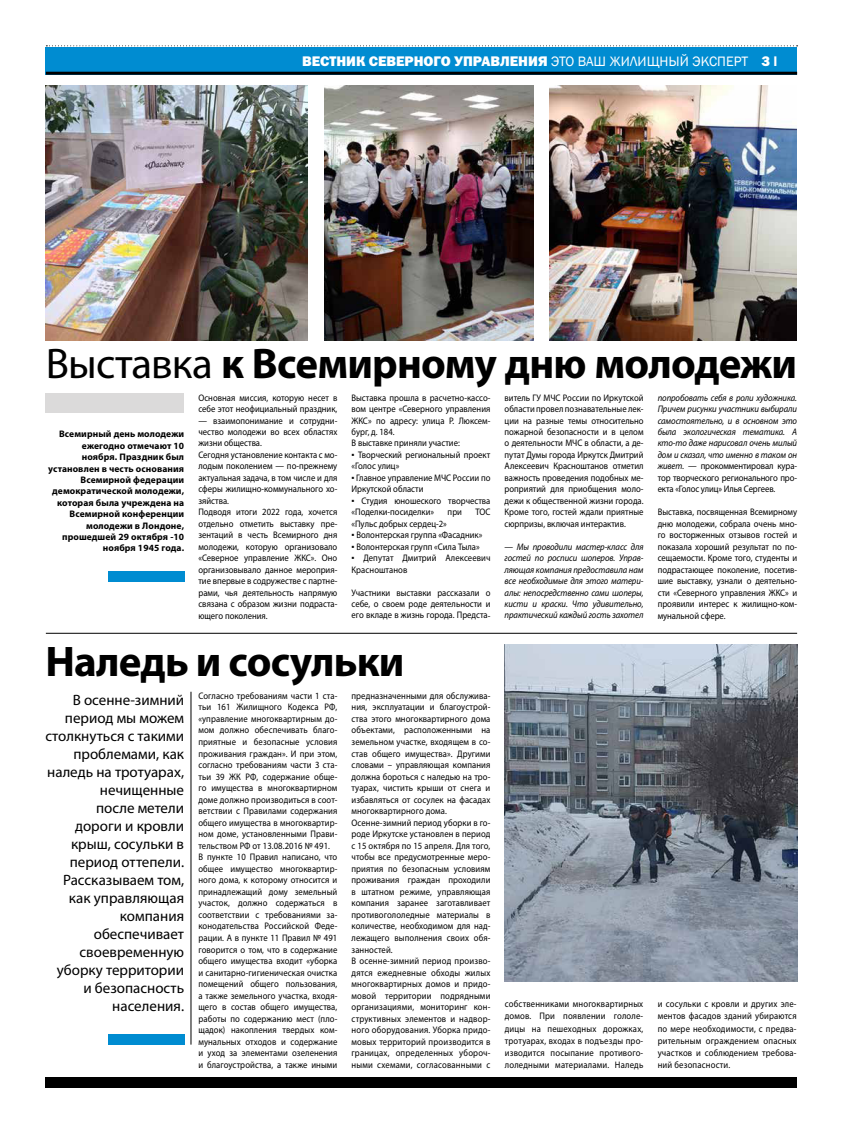
<style>
.page{position:relative;width:842px;height:1134px;background:#fff}
.page>*{position:absolute;margin:0;border:0;box-sizing:border-box;transform-origin:0 0}
.t1{font:700 43px "Myriad Pro";letter-spacing:-.02em;color:#000}
.t2{font:15px/18px "Myriad Pro";color:#000;text-align:right}
.t3{font:14px "Franklin Gothic Heavy C";color:#fff}
.t4{font:9.5px/11.5px "Myriad Pro";letter-spacing:.01em;color:#000;scale:.91 1}
.t5{font:italic 9.5px/11.5px "Myriad Pro";letter-spacing:-.01em;color:#000;text-align:justify;scale:.91 1}
.t6{font:700 9.5px/11.4px "Myriad Pro";letter-spacing:.01em;color:#000;text-align:right}
.s1{font-family:"Franklin Gothic"}
.s2{font-weight:400}
.s3{font-family:"Segoe UI"}
.s4{font-style:normal}
</style>
<div class="page">
<img style="left:505px;top:644px;width:292px;height:337px">
<div style="left:46px;top:48px;width:751px;height:27px;background:#008cd1"></div>
<hr style="left:46px;top:72px;width:751px;height:3px;background:#000">
<svg style="left:46px;top:45px;width:752px;height:1px"></svg>
<div style="left:45px;top:1078px;width:752px;height:10px;background:#000"></div>
<div style="left:108px;top:572px;width:76px;height:10px;background:#008cd1"></div>
<div style="left:108px;top:1034px;width:76px;height:10px;background:#008cd1"></div>
<hr style="left:46px;top:633px;width:751px;height:1px;background:#000">
<hr style="left:191px;top:692px;width:1px;height:352px;background:#000">
<div style="left:45px;top:393px;width:139px;height:20px;background:#dbdada"></div>
<img style="left:46px;top:86px;width:262px;height:254px">
<img style="left:324px;top:86px;width:210px;height:254px">
<img style="left:550px;top:86px;width:247px;height:254px">
<h3 class="t3" style="left:302px;top:56px;width:477px">ВЕСТНИК СЕВЕРНОГО УПРАВЛЕНИЯ <span class="s1">ЭТО ВАШ ЖИЛИЩНЫЙ ЭКСПЕРТ</span> 3 |</h3>
<h1 class="t1" style="left:46px;top:343px;width:753px"><span class="s2">Выставка</span> к Всемирному дню молодежи</h1>
<p class="t6" style="left:48px;top:429px;width:137px">Всемирный день молодежи ежегодно отмечают 10 ноября. Праздник был установлен в честь основания<br>Всемирной федерации демократической молодежи, которая была учреждена на<br>Всемирной конференции молодежи в Лондоне, прошедшей 29 октября -10 ноября 1945 года.</p>
<p class="t4" style="left:198px;top:392px;width:154px">Основная миссия, которую несет в себе этот неофициальный праздник,</p>
<p class="t4" style="left:198px;top:415px;width:154px">— взаимопонимание и сотрудни&shy;чество молодежи во всех областях жизни общества.<br>Сегодня установление контакта с мо&shy;лодым поколением — по-прежнему актуальная задача, в том числе и для сферы жилищно-коммунального хо&shy;зяйства.<br>Подводя итоги 2022 года, хочется отдельно отметить выставку пре&shy;зентаций в честь Всемирного дня молодежи, которую организовало «Северное управление ЖКС». Оно организовывало данное мероприя&shy;тие впервые в содружестве с партне&shy;рами, чья деятельность напрямую связана с образом жизни подраста&shy;ющего поколения.</p>
<p class="t4" style="left:351px;top:392px;width:154px">Выставка прошла в расчетно-кассо&shy;вом центре «Северного управления<br>ЖКС» по адресу: улица Р. Люксем&shy;бург, д. 184.<br>В выставке приняли участие:</p>
<p class="t4" style="left:351px;top:450px;width:154px"><span class="s3">▪</span> Творческий региональный проект «Голос улиц»</p>
<p class="t4" style="left:351px;top:473px;width:154px"><span class="s3">▪</span> Главное управление МЧС России по<br>Иркутской области</p>
<p class="t4" style="left:351px;top:496px;width:154px"><span class="s3">▪</span> Студия юношеского творчества «Поделки-посиделки»</p>
<p class="t4" style="left:448px;top:507px;width:17px">при</p>
<p class="t4" style="left:475px;top:507px;width:18px">ТОС</p>
<p class="t4" style="left:351px;top:519px;width:106px">«Пульс добрых сердец-2»</p>
<p class="t4" style="left:351px;top:530px;width:145px"><span class="s3">▪</span> Волонтерская группа «Фасадник»</p>
<p class="t4" style="left:351px;top:541px;width:142px"><span class="s3">▪</span> Волонтерская групп «Сила Тыла»</p>
<p class="t4" style="left:351px;top:553px;width:154px"><span class="s3">▪</span> Депутат Дмитрий Алексеевич<br>Красноштанов</p>
<p class="t4" style="left:351px;top:587px;width:154px;text-align:justify">Участники выставки рассказали о себе, о своем роде деятельности и его вкладе в жизнь города. Предста-</p>
<h1 class="t1" style="left:45px;top:641px;width:361px">Наледь и сосульки</h1>
<p class="t2" style="left:45px;top:692px;width:140px">В осенне-зимний период мы можем столкнуться с такими проблемами, как наледь на тротуарах, нечищенные<br>после метели<br>дороги и кровли крыш, сосульки в период оттепели.<br>Рассказываем том, как управляющая компания обеспечивает своевременную уборку территории и безопасность населения.</p>
<p class="t4" style="left:351px;top:691px;width:154px">предназначенными для обслужива&shy;ния, эксплуатации и благоустрой&shy;ства этого многоквартирного дома объектами, расположенными на земельном участке, входящем в со&shy;став общего имущества». Другими словами – управляющая компания должна бороться с наледью на тро&shy;туарах, чистить крыши от снега и избавляться от сосулек на фасадах многоквартирного дома.<br>Осенне-зимний период уборки в го&shy;роде Иркутске установлен в период с 15 октября по 15 апреля. Для того, чтобы все предусмотренные меро&shy;приятия по безопасным условиям проживания граждан проходили в штатном режиме, управляющая компания заранее заготавливает противогололедные материалы в количестве, необходимом для над&shy;лежащего выполнения своих обя&shy;занностей.<br>В осенне-зимний период произво&shy;дятся ежедневные обходы жилых многоквартирных домов и придо&shy;мовой территории подрядными организациями, мониторинг кон&shy;структивных элементов и надвор&shy;ного оборудования. Уборка придо&shy;мовых территорий производится в границах, определенных убороч&shy;ными схемами, согласованными с</p>
<p class="t4" style="left:198px;top:691px;width:154px">Согласно требованиям части 1 ста&shy;тьи 161 Жилищного Кодекса РФ, «управление многоквартирным до&shy;мом должно обеспечивать благо&shy;приятные и безопасные условия проживания граждан». И при этом, согласно требованиям части 3 ста&shy;тьи 39 ЖК РФ, содержание обще&shy;го имущества в многоквартирном доме должно производиться в соот&shy;ветствии с Правилами содержания общего имущества в многоквартир&shy;ном доме, установленными Прави&shy;тельством РФ от 13.08.2016 № 491.<br>В пункте 10 Правил написано, что общее имущество многоквартир&shy;ного дома, к которому относится и принадлежащий дому земельный участок, должно содержаться в соответствии с требованиями за&shy;конодательства Российской Феде&shy;рации. А в пункте 11 Правил № 491 говорится о том, что в содержание общего имущества входит «уборка и санитарно-гигиеническая очистка помещений общего пользования, а также земельного участка, входя&shy;щего в состав общего имущества, работы по содержанию мест (пло&shy;щадок) накопления твердых ком&shy;мунальных отходов и содержание и уход за элементами озеленения и благоустройства, а также иными</p>
<p class="t4" style="left:505px;top:392px;width:154px;text-align:justify">витель ГУ МЧС России по Иркутской области провел познавательные лек&shy;ции на разные темы относительно пожарной безопасности и в целом о деятельности МЧС в области, а де&shy;путат Думы города Иркутск Дмитрий Алексеевич Красноштанов отметил важность проведения подобных ме&shy;роприятий для приобщения моло&shy;дежи к общественной жизни города.<br>Кроме того, гостей ждали приятные сюрпризы, включая интерактив.</p>
<p class="t5" style="left:505px;top:541px;width:154px">— Мы проводили мастер-класс для гостей по росписи шоперов. Управ&shy;ляющая компания предоставила нам все необходимые для этого матери&shy;алы: непосредственно сами шоперы, кисти и краски. Что удивительно, практический каждый гость захотел</p>
<p class="t4" style="left:505px;top:999px;width:154px;line-height:12.1px;text-align:justify">собственниками многоквартирных домов. При появлении гололе&shy;дицы на пешеходных дорожках, тротуарах, входах в подъезды про&shy;изводится посыпание противого&shy;лоледными материалами. Наледь</p>
<p class="t5" style="left:658px;top:392px;width:155px">попробовать себя в роли художника.<br>Причем рисунки участники выбирали самостоятельно, и в основном это была экологическая тематика. А кто-то даже нарисовал очень милый дом и сказал, что именно в таком он живет. <span class="s4">— прокомментировал кура&shy;тор творческого регионального про&shy;екта «Голос улиц» Илья Сергеев.</span></p>
<p class="t4" style="left:658px;top:507px;width:155px;text-align:justify">Выставка, посвященная Всемирному дню молодежи, собрала очень мно&shy;го восторженных отзывов гостей и показала хороший результат по по&shy;сещаемости. Кроме того, студенты и подрастающее поколение, посетив&shy;шие выставку, узнали о деятельно&shy;сти «Северного управления ЖКС» и проявили интерес к жилищно-ком&shy;мунальной сфере.</p>
<p class="t4" style="left:658px;top:999px;width:154px;line-height:12.1px;text-align:justify">и сосульки с кровли и других эле&shy;ментов фасадов зданий убираются по мере необходимости, с предва&shy;рительным ограждением опасных участков и соблюдением требова&shy;ний безопасности.</p>
</div>
